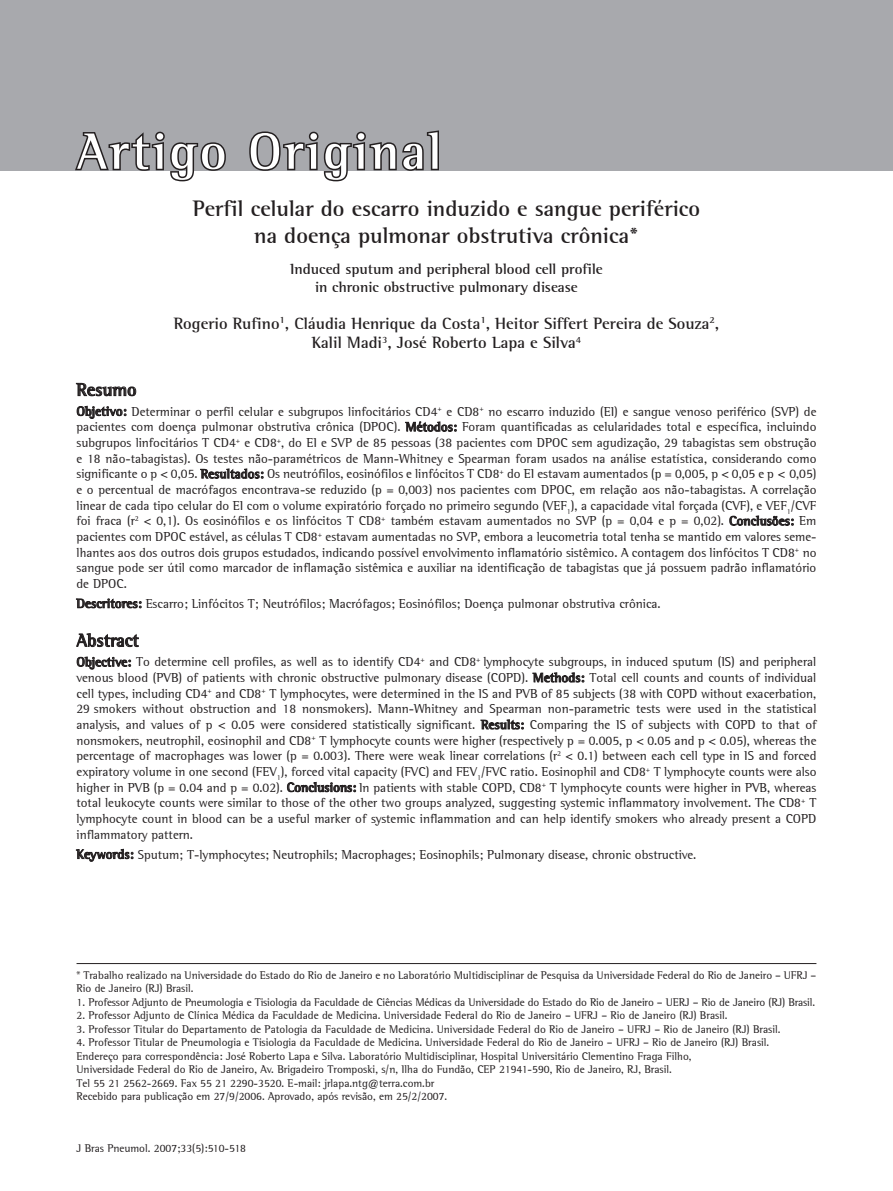
<style>
.page{position:relative;width:893px;height:1191px;background:#fff}
.page>*{position:absolute;margin:0;border:0;box-sizing:border-box;transform-origin:0 0}
.capítulo{font:700 51.75px "Libre Semi Serif S Si";letter-spacing:.05em;color:#fff}
.título___1o_idioma{font:700 22.5px/27px "Libre Semi Serif S Si";color:#231f20;text-align:center}
.resumo___título{font:700 18px "Libre Semi Serif S Si";color:#231f20}
.autores{font:700 16.5px/19.8px "Libre Semi Serif S Si";color:#231f20;text-align:center}
.título___2o_idioma{font:700 15px/18px "Libre Semi Serif S Si";color:#231f20;text-align:center}
.resumo___2o_idioma{font:13.05px/15.6px "Libre Semi Serif S Si";color:#231f20;text-align:justify}
.resumo___1o_idioma{font:13.05px/15.6px "Libre Semi Serif S Si";color:#231f20;text-align:justify}
.palavras-chave___2o{font:13.05px "Libre Semi Serif S Si";color:#231f20}
.palavras-chave___1o{font:13.05px "Libre Semi Serif S Si";color:#231f20}
.endereço{font:11.25px/13.5px "Libre Semi Serif S Si";color:#231f20}
.rodapé{font:11.25px "Libre Semi Serif S Si";color:#231f20}
.s1{font-weight:700}
</style>
<div class="page">
<div style="left:0;top:0;width:893px;height:170px;background:#a8a9ad"></div>
<svg style="left:73px;top:131px;width:155px;height:51px"></svg>
<svg style="left:247px;top:130px;width:193px;height:52px"></svg>
<svg style="left:76px;top:383px;width:60px;height:13px"></svg>
<svg style="left:77px;top:406px;width:49px;height:12px"></svg>
<svg style="left:405px;top:421px;width:51px;height:10px"></svg>
<svg style="left:200px;top:469px;width:63px;height:9px"></svg>
<svg style="left:730px;top:516px;width:63px;height:9px"></svg>
<svg style="left:76px;top:598px;width:65px;height:10px"></svg>
<svg style="left:76px;top:633px;width:63px;height:14px"></svg>
<svg style="left:77px;top:657px;width:54px;height:12px"></svg>
<svg style="left:533px;top:672px;width:51px;height:10px"></svg>
<svg style="left:481px;top:719px;width:43px;height:10px"></svg>
<svg style="left:287px;top:782px;width:69px;height:10px"></svg>
<svg style="left:76px;top:849px;width:57px;height:12px"></svg>
<hr style="left:77px;top:963px;width:739px;height:1px;background:#231f20">
<p class="capítulo" style="left:77px;top:120px;width:367px">Artigo Original</p>
<p class="título___1o_idioma" style="left:193px;top:195px;width:509px">Perfil celular do escarro induzido e sangue periférico na doença pulmonar obstrutiva crônica*</p>
<p class="título___2o_idioma" style="left:290px;top:260px;width:314px">Induced sputum and peripheral blood cell profile in chronic obstructive pulmonary disease</p>
<p class="autores" style="left:174px;top:313px;width:547px">Rogerio Rufino<sup>1</sup>, Cláudia Henrique da Costa<sup>1</sup>, Heitor Siffert Pereira de Souza<sup>2</sup>,<br>Kalil Madi<sup>3</sup>, José Roberto Lapa e Silva<sup>4</sup></p>
<p class="resumo___título" style="left:77px;top:378px;width:62px">Resumo</p>
<p class="resumo___1o_idioma" style="left:77px;top:403px;width:741px"><span class="s1">Objetivo:</span> Determinar o perfil celular e subgrupos linfocitários CD4<sup>+</sup> e CD8<sup>+</sup> no escarro induzido (EI) e sangue venoso periférico (SVP) de pacientes com doença pulmonar obstrutiva crônica (DPOC). <span class="s1">Métodos:</span> Foram quantificadas as celularidades total e específica, incluindo subgrupos linfocitários T CD4<sup>+</sup> e CD8<sup>+</sup>, do EI e SVP de 85 pessoas (38 pacientes com DPOC sem agudização, 29 tabagistas sem obstrução e 18 não-tabagistas). Os testes não-paramétricos de Mann-Whitney e Spearman foram usados na análise estatística, considerando como significante o p &lt; 0,05. <span class="s1">Resultados:</span> Os neutrófilos, eosinófilos e linfócitos T CD8<sup>+</sup> do EI estavam aumentados (p = 0,005, p &lt; 0,05 e p &lt; 0,05) e o percentual de macrófagos encontrava-se reduzido (p = 0,003) nos pacientes com DPOC, em relação aos não-tabagistas. A correlação linear de cada tipo celular do EI com o volume expiratório forçado no primeiro segundo (VEF<sub>1</sub>), a capacidade vital forçada (CVF), e VEF<sub>1</sub>/CVF foi fraca (r<sup>2</sup> &lt; 0,1). Os eosinófilos e os linfócitos T CD8<sup>+</sup> também estavam aumentados no SVP (p = 0,04 e p = 0,02). <span class="s1">Conclusões:</span> Em pacientes com DPOC estável, as células T CD8<sup>+</sup> estavam aumentadas no SVP, embora a leucometria total tenha se mantido em valores seme&shy;lhantes aos dos outros dois grupos estudados, indicando possível envolvimento inflamatório sistêmico. A contagem dos linfócitos T CD8<sup>+</sup> no sangue pode ser útil como marcador de inflamação sistêmica e auxiliar na identificação de tabagistas que já possuem padrão inflamatório de DPOC.</p>
<p class="palavras-chave___1o" style="left:77px;top:595px;width:586px"><span class="s1">Descritores:</span> Escarro; Linfócitos T; Neutrófilos; Macrófagos; Eosinófilos; Doença pulmonar obstrutiva crônica.</p>
<p class="resumo___título" style="left:77px;top:629px;width:64px">Abstract</p>
<p class="resumo___2o_idioma" style="left:77px;top:654px;width:741px"><span class="s1">Objective:</span> To determine cell profiles, as well as to identify CD4<sup>+</sup> and CD8<sup>+</sup> lymphocyte subgroups, in induced sputum (IS) and peripheral venous blood (PVB) of patients with chronic obstructive pulmonary disease (COPD). <span class="s1">Methods:</span> Total cell counts and counts of individual cell types, including CD4<sup>+</sup> and CD8<sup>+</sup> T lymphocytes, were determined in the IS and PVB of 85 subjects (38 with COPD without exacerbation, 29 smokers without obstruction and 18 nonsmokers). Mann-Whitney and Spearman non-parametric tests were used in the statistical analysis, and values of p &lt; 0.05 were considered statistically significant. <span class="s1">Results:</span> Comparing the IS of subjects with COPD to that of nonsmokers, neutrophil, eosinophil and CD8<sup>+</sup> T lymphocyte counts were higher (respectively p = 0.005, p &lt; 0.05 and p &lt; 0.05), whereas the percentage of macrophages was lower (p = 0.003). There were weak linear correlations (r<sup>2</sup> &lt; 0.1) between each cell type in IS and forced expiratory volume in one second (FEV<sub>1</sub>), forced vital capacity (FVC) and FEV<sub>1</sub>/FVC ratio. Eosinophil and CD8<sup>+</sup> T lymphocyte counts were also higher in PVB (p = 0.04 and p = 0.02). <span class="s1">Conclusions:</span> In patients with stable COPD, CD8<sup>+</sup> T lymphocyte counts were higher in PVB, whereas total leukocyte counts were similar to those of the other two groups analyzed, suggesting systemic inflammatory involvement. The CD8<sup>+</sup> T lymphocyte count in blood can be a useful marker of systemic inflammation and can help identify smokers who already present a COPD inflammatory pattern.</p>
<p class="palavras-chave___2o" style="left:77px;top:846px;width:621px"><span class="s1">Keywords:</span> Sputum; T-lymphocytes; Neutrophils; Macrophages; Eosinophils; Pulmonary disease, chronic obstructive.</p>
<p class="endereço" style="left:77px;top:968px;width:741px">* Trabalho realizado na Universidade do Estado do Rio de Janeiro e no Laboratório Multidisciplinar de Pesquisa da Universidade Federal do Rio de Janeiro – UFRJ –<br>Rio de Janeiro (RJ) Brasil.</p>
<p class="endereço" style="left:77px;top:995px;width:740px">1. Professor Adjunto de Pneumologia e Tisiologia da Faculdade de Ciências Médicas da Universidade do Estado do Rio de Janeiro – UERJ – Rio de Janeiro (RJ) Brasil.</p>
<p class="endereço" style="left:77px;top:1008px;width:652px">2. Professor Adjunto de Clínica Médica da Faculdade de Medicina. Universidade Federal do Rio de Janeiro – UFRJ – Rio de Janeiro (RJ) Brasil.</p>
<p class="endereço" style="left:77px;top:1022px;width:705px">3. Professor Titular do Departamento de Patologia da Faculdade de Medicina. Universidade Federal do Rio de Janeiro – UFRJ – Rio de Janeiro (RJ) Brasil.</p>
<p class="endereço" style="left:77px;top:1035px;width:694px">4. Professor Titular de Pneumologia e Tisiologia da Faculdade de Medicina. Universidade Federal do Rio de Janeiro – UFRJ – Rio de Janeiro (RJ) Brasil.</p>
<p class="endereço" style="left:77px;top:1049px;width:617px">Endereço para correspondência: José Roberto Lapa e Silva. Laboratório Multidisciplinar, Hospital Universitário Clementino Fraga Filho,</p>
<p class="endereço" style="left:77px;top:1062px;width:597px">Universidade Federal do Rio de Janeiro, Av. Brigadeiro Tromposki, s/n, Ilha do Fundão, CEP 21941-590, Rio de Janeiro, RJ, Brasil.</p>
<p class="endereço" style="left:77px;top:1076px;width:359px">Tel 55 21 2562-2669. Fax 55 21 2290-3520. E-mail: jrlapa.ntg@terra.com.br</p>
<p class="endereço" style="left:77px;top:1089px;width:372px">Recebido para publicação em 27/9/2006. Aprovado, após revisão, em 25/2/2007.</p>
<p class="rodapé" style="left:77px;top:1141px;width:171px">J Bras Pneumol. 2007;33(5):510-518</p>
</div>
